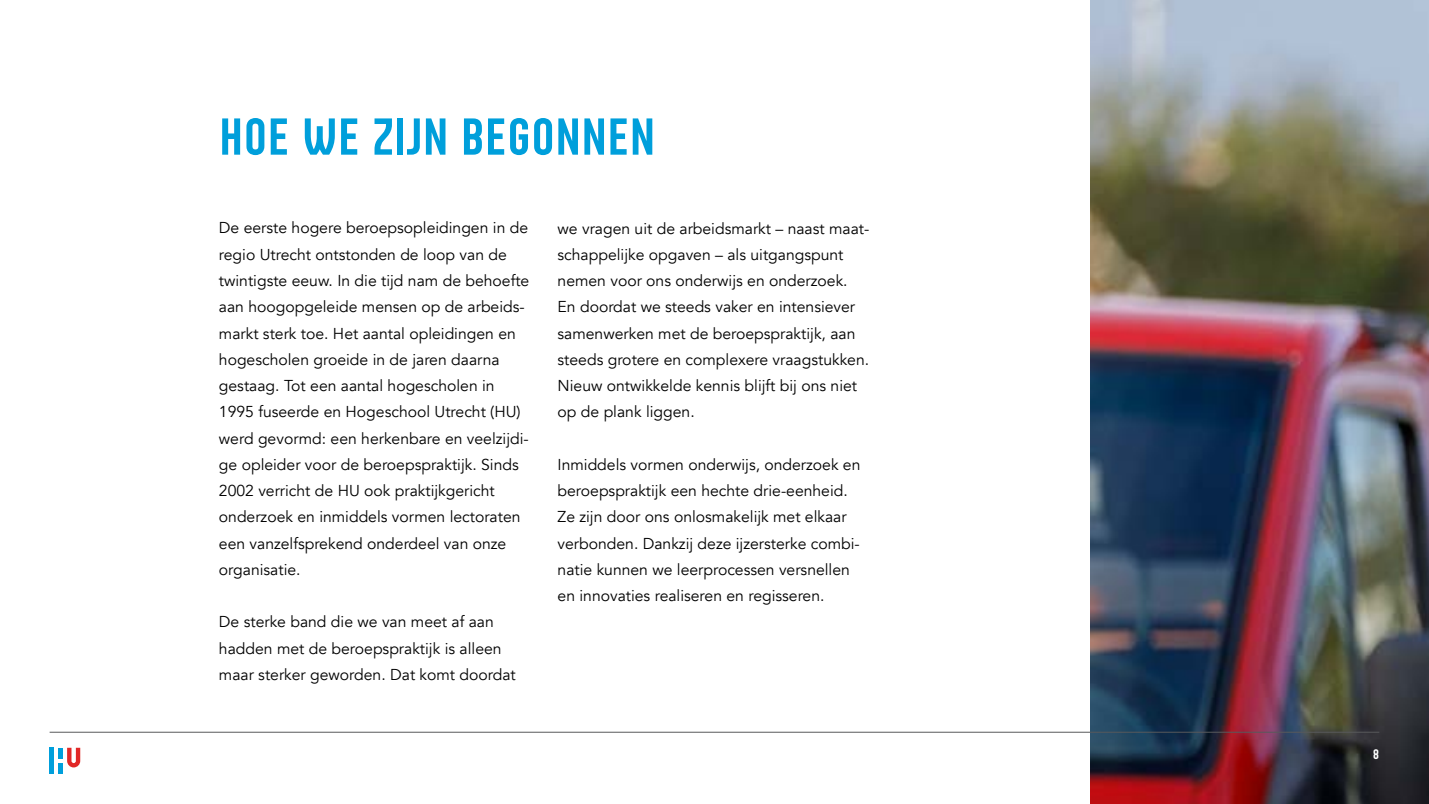
<style>
.page{position:relative;width:1429px;height:804px;background:#fff}
.page>*{position:absolute;margin:0;border:0;box-sizing:border-box;transform-origin:0 0}
.t1{font:52.5px "Husans";color:#009fdb}
.t2{font:15.75px/26.2px "Avenir";color:#000}
.t3{font:14px "Husans";color:#fff}
</style>
<div class="page">
<img style="left:1091px;top:0;width:338px;height:804px">
<div style="left:58px;top:747px;width:5px;height:11px;background:#009fdb"></div>
<div style="left:58px;top:763px;width:5px;height:11px;background:#009fdb"></div>
<hr style="left:50px;top:747px;width:4px;height:27px;background:#009fdb">
<svg style="left:67px;top:747px;width:13px;height:20px"></svg>
<hr style="left:50px;top:732px;width:1329px;height:1px;background:#58595b">
<h1 class="t1" style="left:219px;top:107px;width:438px">HOE WE ZIJN BEGONNEN</h1>
<p class="t2" style="left:219px;top:215px;width:312px">De eerste hogere beroepsopleidingen in de regio Utrecht ontstonden de loop van de twintigste eeuw. In die tijd nam de behoefte aan hoogopgeleide mensen op de arbeids&shy;markt sterk toe. Het aantal opleidingen en hogescholen groeide in de jaren daarna gestaag. Tot een aantal hogescholen in 1995 fuseerde en Hogeschool Utrecht (HU) werd gevormd: een herkenbare en veelzijdi&shy;ge opleider voor de beroepspraktijk. Sinds 2002 verricht de HU ook praktijkgericht onderzoek en inmiddels vormen lectoraten een vanzelfsprekend onderdeel van onze organisatie.</p>
<p class="t2" style="left:219px;top:609px;width:298px">De sterke band die we van meet af aan hadden met de beroepspraktijk is alleen maar sterker geworden. Dat komt doordat</p>
<p class="t2" style="left:557px;top:215px;width:313px">we vragen uit de arbeidsmarkt – naast maat&shy;schappelijke opgaven – als uitgangspunt nemen voor ons onderwijs en onderzoek.<br>En doordat we steeds vaker en intensiever samenwerken met de beroepspraktijk, aan steeds grotere en complexere vraagstukken.<br>Nieuw ontwikkelde kennis blijft bij ons niet op de plank liggen.</p>
<p class="t2" style="left:557px;top:451px;width:304px">Inmiddels vormen onderwijs, onderzoek en beroepspraktijk een hechte drie-eenheid.<br>Ze zijn door ons onlosmakelijk met elkaar verbonden. Dankzij deze ijzersterke combi&shy;natie kunnen we leerprocessen versnellen en innovaties realiseren en regisseren.</p>
<p class="t3" style="left:1373px;top:746px;width:8px">8</p>
</div>
